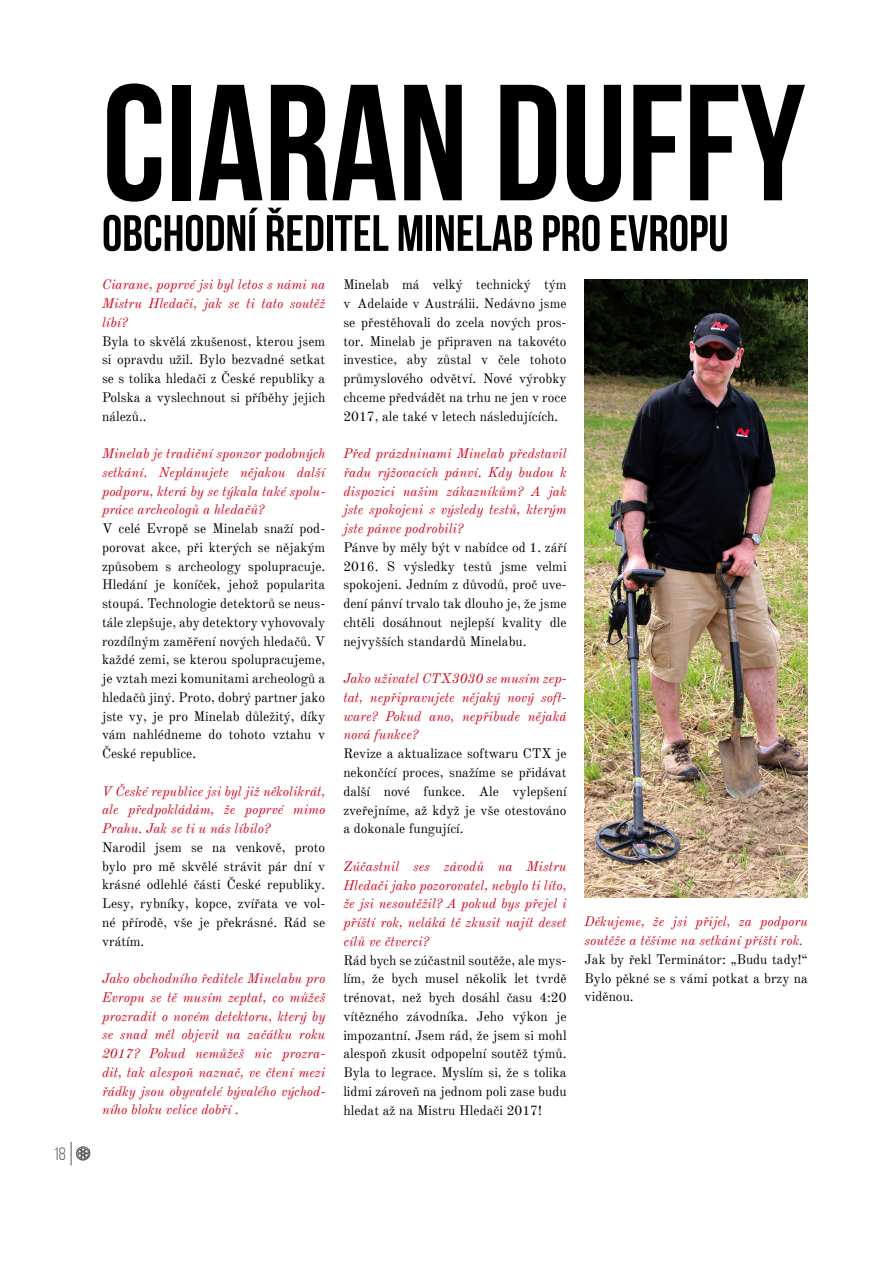
<style>
.page{position:relative;width:893px;height:1263px;background:#fff}
.page>*{position:absolute;margin:0;border:0;box-sizing:border-box;transform-origin:0 0}
.t1{font:700 165px "Bebas Neue";color:#000}
.t2{font:700 51px "Bebas Neue";color:#000}
.t3{font:18px "Bebas Neue";color:#58585a}
.t4{font:13.5px/18.8px "Old Standard TT";color:#000;text-align:justify}
.t5{font:italic 13.5px/18.8px "Old Standard TT";color:#cd071e;text-align:justify}
</style>
<div class="page">
<svg style="left:71px;top:1142px;width:19px;height:23px"></svg>
<img style="left:584px;top:279px;width:224px;height:618px">
<h3 class="t3" style="left:54px;top:1144px;width:14px">18</h3>
<h1 class="t1" style="left:102px;top:53px;width:705px">CIARAN DUFFY</h1>
<h2 class="t2" style="left:102px;top:205px;width:628px">OBCHODNÍ ŘEDITEL MINELAB PRO EVROPU</h2>
<p class="t5" style="left:102px;top:275px;width:225px">Ciarane, poprvé jsi byl letos s námi na Mistru Hledači, jak se ti tato soutěž líbí?</p>
<p class="t4" style="left:102px;top:332px;width:225px">Byla to skvělá zkušenost, kterou jsem si opravdu užil. Bylo bezvadné setkat se s tolika hledači z České republiky a Polska a vyslechnout si příběhy jejich nálezů..</p>
<p class="t5" style="left:102px;top:444px;width:225px">Minelab je tradiční sponzor podobných setkání. Neplánujete nějakou další podporu, která by se týkala také spolu&shy;práce archeologů a hledačů?</p>
<p class="t4" style="left:102px;top:519px;width:225px">V celé Evropě se Minelab snaží pod&shy;porovat akce, při kterých se nějakým způsobem s archeology spolupracuje.<br>Hledání je koníček, jehož popularita stoupá. Technologie detektorů se neus&shy;tále zlepšuje, aby detektory vyhovovaly rozdílným zaměření nových hledačů. V každé zemi, se kterou spolupracujeme, je vztah mezi komunitami archeologů a hledačů jiný. Proto, dobrý partner jako jste vy, je pro Minelab důležitý, díky vám nahlédneme do tohoto vztahu v České republice.</p>
<p class="t5" style="left:102px;top:782px;width:225px">V České republice jsi byl již několikrát, ale předpokládám, že poprvé mimo Prahu. Jak se ti u nás líbilo?</p>
<p class="t4" style="left:102px;top:838px;width:225px">Narodil jsem se na venkově, proto bylo pro mě skvělé strávit pár dní v krásné odlehlé části České republiky.<br>Lesy, rybníky, kopce, zvířata ve vol&shy;né přírodě, vše je překrásné. Rád se vrátím.</p>
<p class="t5" style="left:102px;top:969px;width:225px">Jako obchodního ředitele Minelabu pro Evropu se tě musím zeptat, co můžeš prozradit o novém detektoru, který by se snad měl objevit na začátku roku 2017? Pokud nemůžeš nic prozra&shy;dit, tak alespoň naznač, ve čtení mezi řádky jsou obyvatelé bývalého východ&shy;ního bloku velice dobří .</p>
<p class="t4" style="left:343px;top:276px;width:225px">Minelab má velký technický tým v Adelaide v Austrálii. Nedávno jsme se přestěhovali do zcela nových pros&shy;tor. Minelab je připraven na takovéto investice, aby zůstal v čele tohoto průmyslového odvětví. Nové výrobky chceme předvádět na trhu ne jen v roce 2017, ale také v letech následujících.</p>
<p class="t5" style="left:343px;top:444px;width:225px">Před prázdninami Minelab představil řadu rýžovacích pánví. Kdy budou k dispozici našim zákazníkům? A jak jste spokojeni s výsledy testů, kterým jste pánve podrobili?</p>
<p class="t4" style="left:343px;top:538px;width:225px">Pánve by měly být v nabídce od 1. září 2016. S výsledky testů jsme velmi spokojeni. Jedním z důvodů, proč uve&shy;dení pánví trvalo tak dlouho je, že jsme chtěli dosáhnout nejlepší kvality dle nejvyšších standardů Minelabu.</p>
<p class="t5" style="left:343px;top:669px;width:225px">Jako uživatel CTX3030 se musím zep&shy;tat, nepřipravujete nějaký nový soft&shy;ware? Pokud ano, nepřibude nějaká nová funkce?</p>
<p class="t4" style="left:343px;top:744px;width:225px">Revize a aktualizace softwaru CTX je nekončící proces, snažíme se přidávat další nové funkce. Ale vylepšení zveřejníme, až když je vše otestováno a dokonale fungující.</p>
<p class="t5" style="left:343px;top:857px;width:225px">Zúčastnil ses závodů na Mistru Hledači jako pozorovatel, nebylo ti líto, že jsi nesoutěžil? A pokud bys přejel i příští rok, neláká tě zkusit najít deset cílů ve čtverci?</p>
<p class="t4" style="left:343px;top:951px;width:225px">Rád bych se zúčastnil soutěže, ale mys&shy;lím, že bych musel několik let tvrdě trénovat, než bych dosáhl času 4:20 vítězného závodníka. Jeho výkon je impozantní. Jsem rád, že jsem si mohl alespoň zkusit odpopelní soutěž týmů.<br>Byla to legrace. Myslím si, že s tolika lidmi zároveň na jednom poli zase budu hledat až na Mistru Hledači 2017!</p>
<p class="t5" style="left:585px;top:913px;width:225px">Děkujeme, že jsi přijel, za podporu soutěže a těšíme na setkání příští rok.</p>
<p class="t4" style="left:585px;top:950px;width:225px">Jak by řekl Terminátor: „Budu tady!“ Bylo pěkné se s vámi potkat a brzy na viděnou.</p>
</div>
